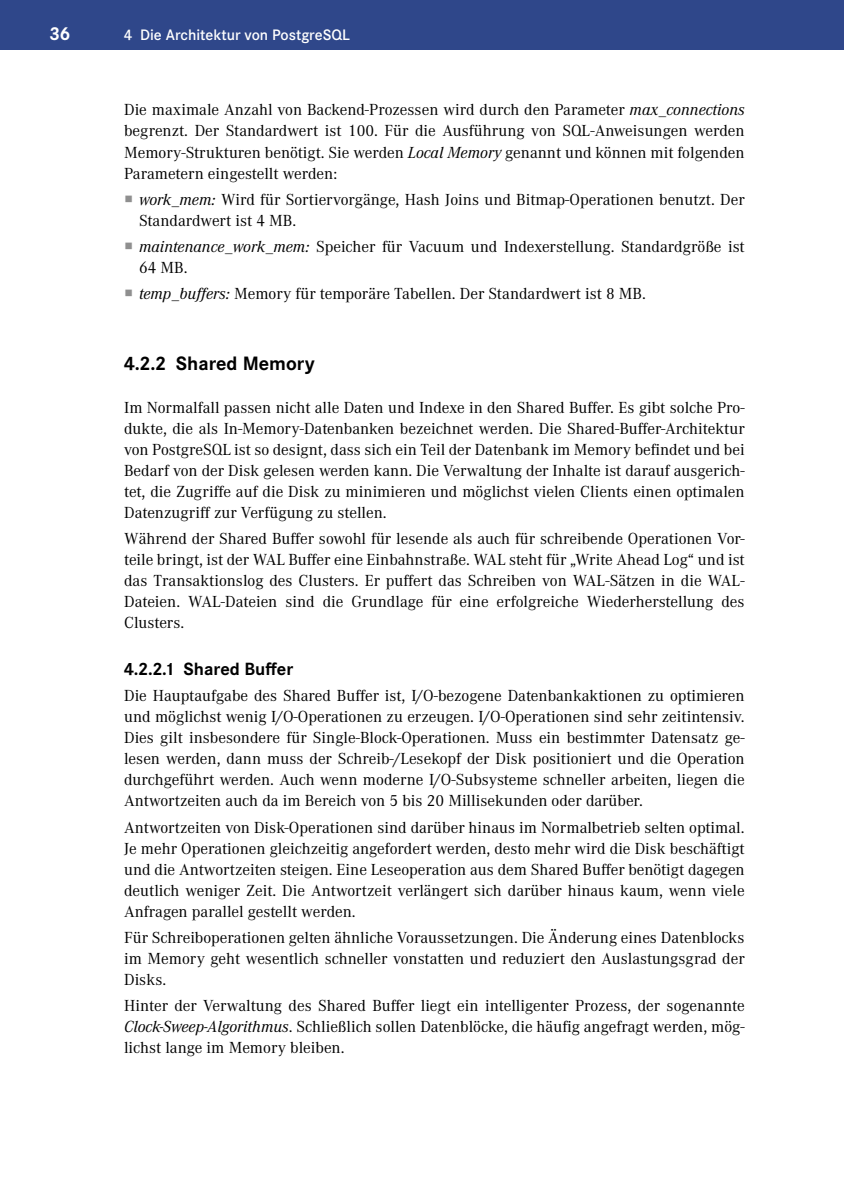
<style>
.page{position:relative;width:844px;height:1191px;background:#fff}
.page>*{position:absolute;margin:0;border:0;box-sizing:border-box;transform-origin:0 0}
.t1{font:700 20.12px "Corporate S Pro";color:#000}
.t2{font:700 19.25px "Corporate S Pro";color:#fff}
.t3{font:700 18.38px "Corporate S Pro";color:#000}
.t4{font:16.62px/21px "Corporate A Pro";color:#000;text-align:justify}
.t5{font:600 15.75px "Corporate S Pro";color:#fff}
.s1{font-style:italic}
</style>
<div class="page">
<div style="left:0;top:0;width:843px;height:50px;background:#2f478a"></div>
<p class="t2" style="left:50px;top:18px;width:22px">36</p>
<p class="t5" style="left:124px;top:23px;width:227px">4 Die Architektur von PostgreSQL</p>
<p class="t4" style="left:124px;top:99px;width:622px">Die maximale Anzahl von Backend-Prozessen wird durch den Parameter <span class="s1">max_connections </span>begrenzt. Der Standardwert ist 100. Für die Ausführung von SQL-Anweisungen werden Memory-Strukturen benötigt. Sie werden <span class="s1">Local Memory</span> genannt und können mit folgenden Parametern eingestellt werden:</p>
<p class="t4" style="left:139px;top:188px;width:607px"><span class="s1">work_mem:</span> Wird für Sortiervorgänge, Hash Joins und Bitmap-Operationen benutzt. Der<br>Standardwert ist 4 MB.</p>
<p class="t4" style="left:139px;top:235px;width:607px"><span class="s1">maintenance_work_mem:</span> Speicher für Vacuum und Indexerstellung. Standardgröße ist<br>64 MB.</p>
<p class="t4" style="left:139px;top:283px;width:508px"><span class="s1">temp_buffers:</span> Memory für temporäre Tabellen. Der Standardwert ist 8 MB.</p>
<p class="t1" style="left:124px;top:348px;width:192px">4.2.2 Shared Memory</p>
<p class="t4" style="left:124px;top:396px;width:622px">Im Normalfall passen nicht alle Daten und Indexe in den Shared Buffer. Es gibt solche Pro&shy;dukte, die als In-Memory-Datenbanken bezeichnet werden. Die Shared-Buffer-Architektur von PostgreSQL ist so designt, dass sich ein Teil der Datenbank im Memory befindet und bei Bedarf von der Disk gelesen werden kann. Die Verwaltung der Inhalte ist darauf ausgerich&shy;tet, die Zugriffe auf die Disk zu minimieren und möglichst vielen Clients einen optimalen Datenzugriff zur Verfügung zu stellen.</p>
<p class="t4" style="left:124px;top:527px;width:622px">Während der Shared Buffer sowohl für lesende als auch für schreibende Operationen Vor&shy;teile bringt, ist der WAL Buffer eine Einbahnstraße. WAL steht für „Write Ahead Log“ und ist das Transaktionslog des Clusters. Er puffert das Schreiben von WAL-Sätzen in die WAL-Dateien. WAL-Dateien sind die Grundlage für eine erfolgreiche Wiederherstellung des Clusters.</p>
<p class="t3" style="left:124px;top:654px;width:171px">4.2.2.1 Shared Buffer</p>
<p class="t4" style="left:124px;top:684px;width:622px">Die Hauptaufgabe des Shared Buffer ist, I/O-bezogene Datenbankaktionen zu optimieren und möglichst wenig I/O-Operationen zu erzeugen. I/O-Operationen sind sehr zeitintensiv.<br>Dies gilt insbesondere für Single-Block-Operationen. Muss ein bestimmter Datensatz ge&shy;lesen werden, dann muss der Schreib-/Lesekopf der Disk positioniert und die Operation durchgeführt werden. Auch wenn moderne I/O-Subsysteme schneller arbeiten, liegen die Antwortzeiten auch da im Bereich von 5 bis 20 Millisekunden oder darüber.</p>
<p class="t4" style="left:124px;top:816px;width:622px">Antwortzeiten von Disk-Operationen sind darüber hinaus im Normalbetrieb selten optimal.<br>Je mehr Operationen gleichzeitig angefordert werden, desto mehr wird die Disk beschäftigt und die Antwortzeiten steigen. Eine Leseoperation aus dem Shared Buffer benötigt dagegen deutlich weniger Zeit. Die Antwortzeit verlängert sich darüber hinaus kaum, wenn viele Anfragen parallel gestellt werden.</p>
<p class="t4" style="left:124px;top:926px;width:622px">Für Schreiboperationen gelten ähnliche Voraussetzungen. Die Änderung eines Datenblocks im Memory geht wesentlich schneller vonstatten und reduziert den Auslastungsgrad der Disks.</p>
<p class="t4" style="left:124px;top:994px;width:622px">Hinter der Verwaltung des Shared Buffer liegt ein intelligenter Prozess, der sogenannte <span class="s1">Clock-Sweep-Algorithmus</span>. Schließlich sollen Datenblöcke, die häufig angefragt werden, mög&shy;lichst lange im Memory bleiben.</p>
</div>
